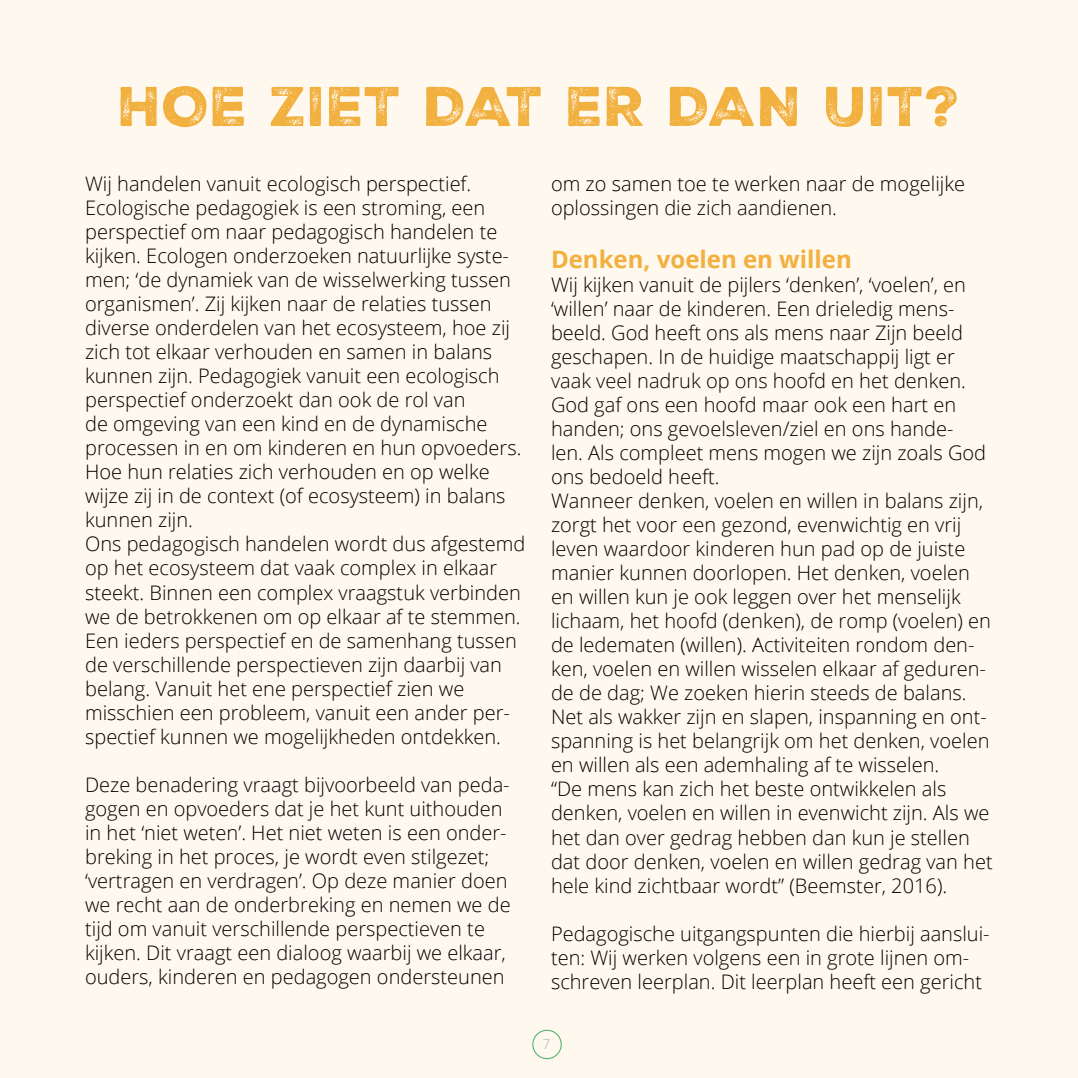
<style>
.page{position:relative;width:1078px;height:1078px;background:#fff}
.page>*{position:absolute;margin:0;border:0;box-sizing:border-box;transform-origin:0 0}
.t1{font:700 24px "Open Sans";color:#f2b03e}
.t2{font:300 20px/24px "Open Sans";color:#000}
.t3{font:300 14px "Open Sans";color:#b3b2b2}
</style>
<div class="page">
<div style="left:0;top:0;width:1077px;height:1077px;background:#fef8ee"></div>
<div style="left:532px;top:1029px;width:29px;height:29px;border:1px solid #42af62;border-radius:50%"></div>
<svg style="left:120px;top:86px;width:836px;height:41px"></svg>
<p class="t2" style="left:85px;top:171px;width:442px">Wij handelen vanuit ecologisch perspectief.<br>Ecologische pedagogiek is een stroming, een perspectief om naar pedagogisch handelen te kijken. Ecologen onderzoeken natuurlijke syste&shy;men; ‘de dynamiek van de wisselwerking tussen organismen’. Zij kijken naar de relaties tussen diverse onderdelen van het ecosysteem, hoe zij zich tot elkaar verhouden en samen in balans kunnen zijn. Pedagogiek vanuit een ecologisch perspectief onderzoekt dan ook de rol van<br>de omgeving van een kind en de dynamische processen in en om kinderen en hun opvoeders.<br>Hoe hun relaties zich verhouden en op welke wijze zij in de context (of ecosysteem) in balans kunnen zijn.<br>Ons pedagogisch handelen wordt dus afgestemd op het ecosysteem dat vaak complex in elkaar steekt. Binnen een complex vraagstuk verbinden we de betrokkenen om op elkaar af te stemmen.<br>Een ieders perspectief en de samenhang tussen de verschillende perspectieven zijn daarbij van belang. Vanuit het ene perspectief zien we misschien een probleem, vanuit een ander per&shy;spectief kunnen we mogelijkheden ontdekken.</p>
<p class="t2" style="left:85px;top:771px;width:427px">Deze benadering vraagt bijvoorbeeld van peda&shy;gogen en opvoeders dat je het kunt uithouden in het ‘niet weten’. Het niet weten is een onder&shy;breking in het proces, je wordt even stilgezet; ‘vertragen en verdragen’. Op deze manier doen we recht aan de onderbreking en nemen we de tijd om vanuit verschillende perspectieven te kijken. Dit vraagt een dialoog waarbij we elkaar, ouders, kinderen en pedagogen ondersteunen</p>
<p class="t2" style="left:551px;top:171px;width:415px">om zo samen toe te werken naar de mogelijke oplossingen die zich aandienen.</p>
<p class="t1" style="left:551px;top:242px;width:302px">Denken, voelen en willen</p>
<p class="t2" style="left:551px;top:272px;width:443px">Wij kijken vanuit de pijlers ‘denken’, ‘voelen’, en ‘willen’ naar de kinderen. Een drieledig mens&shy;beeld. God heeft ons als mens naar Zijn beeld geschapen. In de huidige maatschappij ligt er vaak veel nadruk op ons hoofd en het denken.<br>God gaf ons een hoofd maar ook een hart en handen; ons gevoelsleven/ziel en ons hande-<br>len. Als compleet mens mogen we zijn zoals God ons bedoeld heeft.<br>Wanneer denken, voelen en willen in balans zijn, zorgt het voor een gezond, evenwichtig en vrij leven waardoor kinderen hun pad op de juiste manier kunnen doorlopen. Het denken, voelen en willen kun je ook leggen over het menselijk lichaam, het hoofd (denken), de romp (voelen) en de ledematen (willen). Activiteiten rondom den&shy;ken, voelen en willen wisselen elkaar af geduren&shy;de de dag; We zoeken hierin steeds de balans.<br>Net als wakker zijn en slapen, inspanning en ont&shy;spanning is het belangrijk om het denken, voelen en willen als een ademhaling af te wisselen.<br>“De mens kan zich het beste ontwikkelen als denken, voelen en willen in evenwicht zijn. Als we het dan over gedrag hebben dan kun je stellen dat door denken, voelen en willen gedrag van het hele kind zichtbaar wordt” (Beemster, 2016).</p>
<p class="t2" style="left:551px;top:920px;width:440px">Pedagogische uitgangspunten die hierbij aanslui&shy;ten: Wij werken volgens een in grote lijnen om&shy;schreven leerplan. Dit leerplan heeft een gericht</p>
<p class="t3" style="left:542px;top:1033px;width:9px">7</p>
</div>
